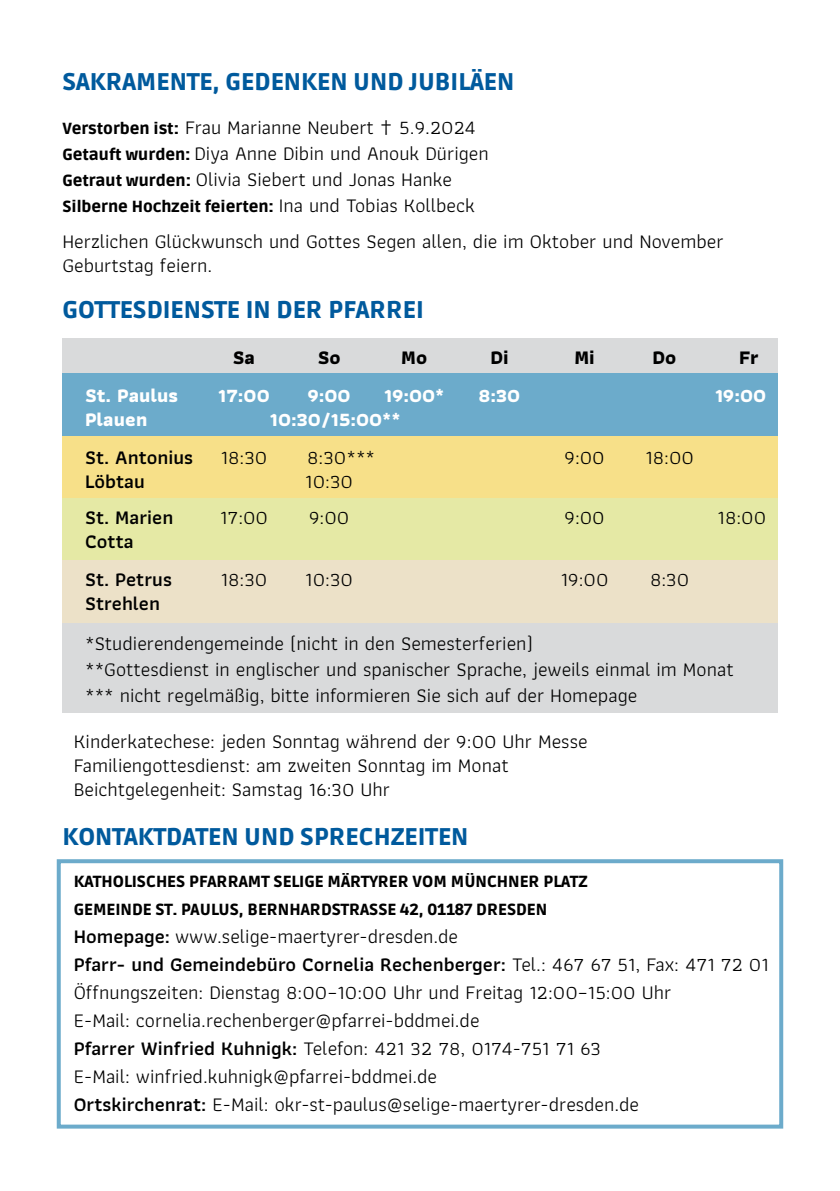
<style>
.page{position:relative;width:840px;height:1191px;background:#fff}
.page>*{position:absolute;margin:0;border:0;box-sizing:border-box;transform-origin:0 0}
.t1{font:900 24px "Ruda";color:#005a9d}
.t2{font:20px/28px "Athiti";color:#000}
.t3{font:700 20px "Athiti";color:#fff}
.t4{font:600 20px/38.2px "Athiti";color:#000}
.t5{font:700 20px "Athiti";color:#000}
.t6{font:900 16px "Ruda";color:#000}
.s1{font-family:"Ruda";font-weight:900;font-size:16px}
.s2{font-size:22px}
.s3{font-family:"Athiti";font-weight:400;font-size:20px}
.s4{font-weight:600}
</style>
<div class="page">
<div style="left:62px;top:622px;width:715px;height:91px;background:#d9dadb"></div>
<div style="left:62px;top:560px;width:715px;height:62px;background:#ece1c8"></div>
<div style="left:62px;top:497px;width:715px;height:63px;background:#e5e9a5"></div>
<div style="left:62px;top:435px;width:715px;height:62px;background:#f7e089"></div>
<div style="left:62px;top:373px;width:715px;height:62px;background:#6cabcb"></div>
<div style="left:62px;top:339px;width:715px;height:34px;background:#d9dadb"></div>
<div style="left:57px;top:859px;width:725px;height:269px;border:4px solid #6cabcb"></div>
<p class="t1" style="left:62px;top:68px;width:453px">SAKRAMENTE, GEDENKEN UND JUBILÄEN</p>
<p class="t2" style="left:62px;top:114px;width:427px;line-height:26px"><span class="s1">VERSTORBEN IST:</span> Frau Marianne Neubert <span class="s2">†</span> 5.9.2024<br><span class="s1">GETAUFT WURDEN:</span> Diya Anne Dibin und Anouk Dürigen<br><span class="s1">GETRAUT WURDEN:</span> Olivia Siebert und Jonas Hanke</p>
<p class="t6" style="left:62px;top:197px;width:414px">SILBERNE HOCHZEIT FEIERTEN: <span class="s3">Ina und Tobias Kollbeck</span></p>
<p class="t2" style="left:62px;top:229px;width:662px;line-height:24px">Herzlichen Glückwunsch und Gottes Segen allen, die im Oktober und November<br>Geburtstag feiern.</p>
<p class="t1" style="left:62px;top:295px;width:363px">GOTTESDIENSTE IN DER PFARREI</p>
<p class="t5" style="left:233px;top:342px;width:24px">Sa</p>
<p class="t5" style="left:317px;top:342px;width:24px">So</p>
<p class="t5" style="left:401px;top:342px;width:27px">Mo</p>
<p class="t5" style="left:490px;top:342px;width:20px">Di</p>
<p class="t5" style="left:574px;top:342px;width:22px">Mi</p>
<p class="t5" style="left:652px;top:342px;width:25px">Do</p>
<p class="t5" style="left:738px;top:342px;width:21px">Fr</p>
<p class="t3" style="left:85px;top:380px;width:94px">St. Paulus</p>
<p class="t3" style="left:218px;top:380px;width:53px">17:00</p>
<p class="t3" style="left:307px;top:380px;width:44px">9:00</p>
<p class="t3" style="left:384px;top:380px;width:62px">19:00*</p>
<p class="t3" style="left:478px;top:380px;width:43px">8:30</p>
<p class="t3" style="left:714px;top:380px;width:53px">19:00</p>
<p class="t3" style="left:85px;top:404px;width:64px">Plauen</p>
<p class="t3" style="left:270px;top:404px;width:132px">10:30/15:00**</p>
<p class="t4" style="left:85px;top:438px;width:109px">St. Antonius</p>
<p class="t2" style="left:220px;top:444px;width:48px">18:30</p>
<p class="t2" style="left:307px;top:444px;width:69px">8:30***</p>
<p class="t2" style="left:564px;top:444px;width:42px">9:00</p>
<p class="t2" style="left:645px;top:444px;width:50px">18:00</p>
<p class="t4" style="left:85px;top:462px;width:61px">Löbtau</p>
<p class="t2" style="left:305px;top:468px;width:49px">10:30</p>
<p class="t4" style="left:85px;top:498px;width:90px">St. Marien</p>
<p class="t2" style="left:220px;top:503px;width:50px">17:00</p>
<p class="t2" style="left:309px;top:503px;width:42px">9:00</p>
<p class="t2" style="left:564px;top:503px;width:42px">9:00</p>
<p class="t2" style="left:717px;top:503px;width:50px">18:00</p>
<p class="t4" style="left:85px;top:522px;width:88px">Cotta<br>St. Petrus</p>
<p class="t2" style="left:220px;top:565px;width:48px">18:30</p>
<p class="t2" style="left:305px;top:565px;width:49px">10:30</p>
<p class="t2" style="left:560px;top:565px;width:49px">19:00</p>
<p class="t2" style="left:649px;top:565px;width:41px">8:30</p>
<p class="t4" style="left:85px;top:584px;width:76px">Strehlen</p>
<p class="t2" style="left:85px;top:630px;width:649px;line-height:26px">*Studierendengemeinde (nicht in den Semesterferien)<br>**Gottesdienst in englischer und spanischer Sprache, jeweils einmal im Monat *** nicht regelmäßig, bitte informieren Sie sich auf der Homepage</p>
<p class="t2" style="left:74px;top:729px;width:515px;line-height:24px">Kinderkatechese: jeden Sonntag während der 9:00 Uhr Messe<br>Familiengottesdienst: am zweiten Sonntag im Monat<br>Beichtgelegenheit: Samstag 16:30 Uhr</p>
<p class="t1" style="left:62px;top:823px;width:407px">KONTAKTDATEN UND SPRECHZEITEN</p>
<p class="t6" style="left:74px;top:872px;width:21px">KATHOLISCHES</p>
<p class="t6" style="left:189px;top:872px;width:21px">PFARRAMT</p>
<p class="t6" style="left:273px;top:872px;width:18px">SELIGE</p>
<p class="t6" style="left:327px;top:872px;width:25px">MÄRTYRER</p>
<p class="t6" style="left:412px;top:872px;width:13px">VOM</p>
<p class="t6" style="left:450px;top:872px;width:37px">MÜNCHNER</p>
<p class="t6" style="left:543px;top:872px;width:20px">PLATZ</p>
<p class="t6" style="left:74px;top:900px;width:21px">GEMEINDE</p>
<p class="t6" style="left:155px;top:900px;width:46px">ST. PAULUS</p>
<p class="t6" style="left:239px;top:900px;width:30px">, BERNHARDSTRASSE</p>
<p class="t6" style="left:400px;top:900px;width:98px">42, 01187 DRESDEN</p>
<p class="t2" style="left:74px;top:922px;width:696px"><span class="s4">Homepage:</span> www.selige-maertyrer-dresden.de<br><span class="s4">Pfarr- und Gemeindebüro Cornelia Rechenberger:</span> Tel.: 467 67 51, Fax: 471 72 01<br>Öffnungszeiten: Dienstag 8:00–10:00 Uhr und Freitag 12:00–15:00 Uhr<br>E-Mail: cornelia.rechenberger@pfarrei-bddmei.de<br><span class="s4">Pfarrer Winfried Kuhnigk:</span> Telefon: 421 32 78, 0174-751 71 63<br>E-Mail: winfried.kuhnigk@pfarrei-bddmei.de<br><span class="s4">Ortskirchenrat:</span> E-Mail: okr-st-paulus@selige-maertyrer-dresden.de</p>
</div>
